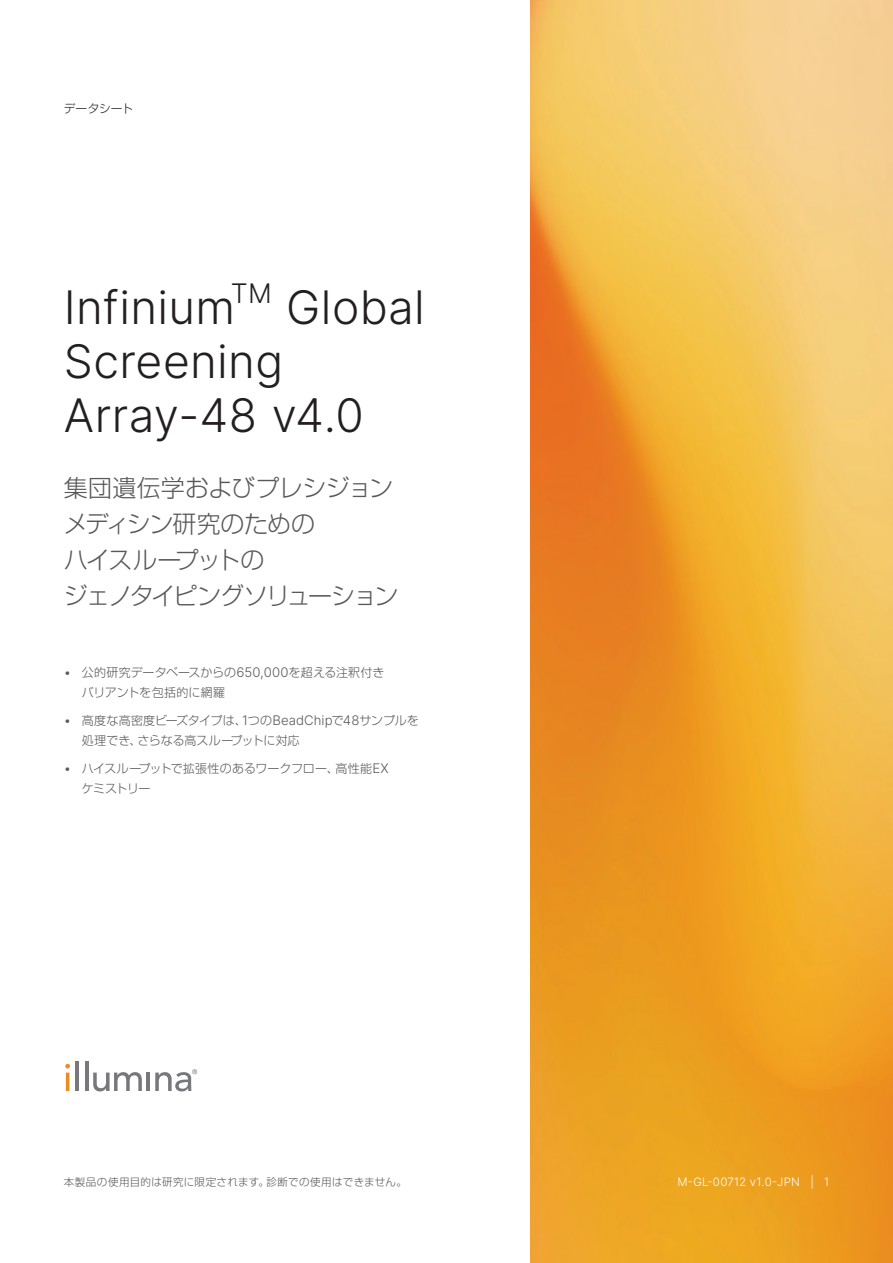
<style>
.page{position:relative;width:893px;height:1263px;background:#fff}
.page>*{position:absolute;margin:0;border:0;box-sizing:border-box;transform-origin:0 0}
.t1{font:300 46.2px/54px "Inter";letter-spacing:.01em;color:#231f20}
.t2{font:300 27px "Inter";color:#231f20}
.t3{font:300 24px/36px "Shin Go Pro";letter-spacing:-.04em;color:#57585a}
.t4{font:300 12px/19.5px "Shin Go Pro";color:#57585a}
.t5{font:300 11.7px "Shin Go Pro";color:#231f20}
.t6{font:300 11.55px "Inter";letter-spacing:.02em;color:#fff}
.t7{font:300 10.5px "Shin Go Pro";letter-spacing:.035em;color:#57585a}
.s1{font-family:"Inter";font-size:13.2px}
</style>
<div class="page">
<img style="left:531px;top:0;width:362px;height:1263px">
<hr style="left:66px;top:1072px;width:3px;height:19px;background:#ec8b22">
<hr style="left:75px;top:1061px;width:4px;height:30px;background:#77787c">
<hr style="left:85px;top:1061px;width:3px;height:30px;background:#77787c">
<svg style="left:93px;top:1072px;width:49px;height:20px"></svg>
<hr style="left:147px;top:1072px;width:3px;height:19px;background:#77787c">
<svg style="left:65px;top:1064px;width:5px;height:4px"></svg>
<svg style="left:155px;top:1069px;width:42px;height:22px"></svg>
<p class="t5" style="left:64px;top:99px;width:71px">データシート</p>
<h1 class="t1" style="left:64px;top:279px;width:173px">Infinium</h1>
<h2 class="t2" style="left:231px;top:274px;width:42px">TM</h2>
<h1 class="t1" style="left:286px;top:279px;width:140px">Global</h1>
<h1 class="t1" style="left:64px;top:333px;width:302px">Screening<br>Array-48 v4.0</h1>
<h3 class="t3" style="left:64px;top:467px;width:336px">集団遺伝学およびプレシジョンメディシン研究のための<br>ハイスループットの<br>ジェノタイピングソリューション</h3>
<p class="t4" style="left:82px;top:661px;width:304px;text-indent:-18px"><span class="s1">•</span> 公的研究データベースからの<span class="s1">650,000</span>を超える注釈付きバリアントを包括的に網羅</p>
<p class="t4" style="left:82px;top:709px;width:339px;text-indent:-18px"><span class="s1">•</span> 高度な高密度ビーズタイプは、<span class="s1">1</span>つの<span class="s1">BeadChip</span>で<span class="s1">48</span>サンプルを処理でき、さらなる高スループットに対応</p>
<p class="t4" style="left:82px;top:757px;width:308px;text-indent:-18px"><span class="s1">•</span> ハイスループットで拡張性のあるワークフロー、高性能<span class="s1">EX</span>ケミストリー</p>
<p class="t7" style="left:64px;top:1173px;width:345px">本製品の使用目的は研究に限定されます。診断での使用はできません。</p>
<p class="t6" style="left:677px;top:1173px;width:124px">M-GL-00712 v1.0-JPN</p>
<p class="t6" style="left:810px;top:1173px;width:20px">| 1</p>
</div>
